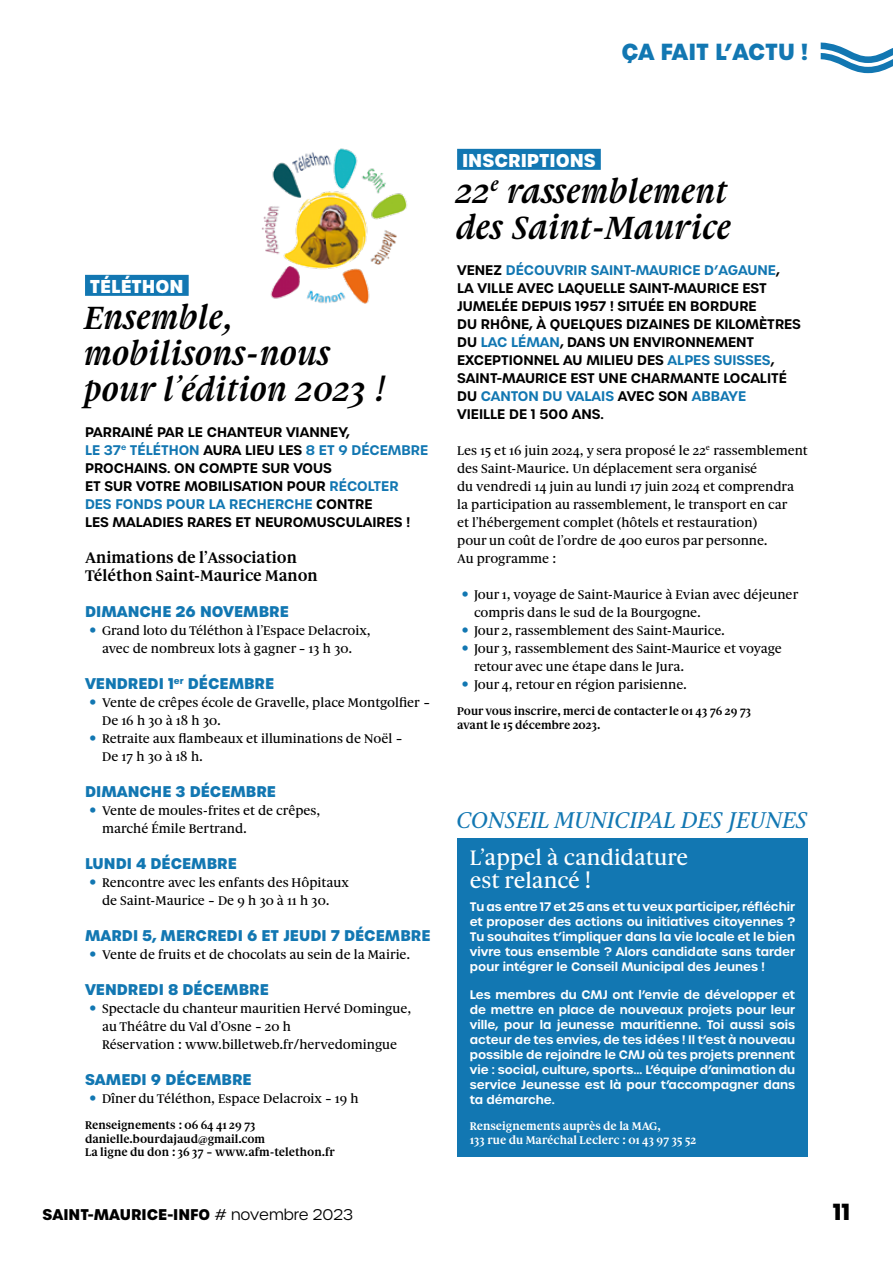
<style>
.page{position:relative;width:893px;height:1263px;background:#fff}
.page>*{position:absolute;margin:0;border:0;box-sizing:border-box;transform-origin:0 0}
.t1{font:italic 700 34.5px/36px "Gauthier FY";color:#000}
.t2{font:italic 500 24.6px "Gauthier FY";color:#1277b2}
.t3{font:500 22.5px/22.5px "Gauthier FY";color:#fff}
.t4{font:700 22.5px "Urbane";letter-spacing:-.015em;color:#1277b2}
.t5{font:700 22.5px "Urbane";color:#000}
.t6{font:700 18px "Urbane";color:#fff}
.t7{font:700 16.5px/18px "Gauthier FY";color:#000}
.t8{font:700 15px "Urbane";color:#1277b2}
.t9{font:700 15px "Urbane";color:#000}
.t10{font:500 13.5px/18px "Gauthier FY";color:#000}
.t11{font:600 13.5px/18px "Urbane";color:#000}
.t12{font:600 12px/15px "Urbane";color:#fff;text-align:justify}
.t13{font:700 12px/13.5px "Gauthier FY";color:#000}
.t14{font:700 12px/13.5px "Gauthier FY";color:#fff}
.s1{color:#1277b2}
.s2{font-weight:300}
</style>
<div class="page">
<svg style="left:821px;top:43px;width:72px;height:30px"></svg>
<div style="left:85px;top:275px;width:104px;height:21px;background:#1277b2"></div>
<div style="left:457px;top:149px;width:144px;height:21px;background:#1277b2"></div>
<img style="left:261px;top:148px;width:146px;height:156px">
<div style="left:457px;top:838px;width:351px;height:319px;background:#1277b2"></div>
<h3 class="t4" style="left:621px;top:36px;width:188px">ÇA FAIT L’ACTU !</h3>
<h3 class="t6" style="left:90px;top:274px;width:95px">TÉLÉTHON</h3>
<h1 class="t1" style="left:85px;top:299px;width:303px">Ensemble, mobilisons-nous pour l’édition 2023 !</h1>
<p class="t11" style="left:85px;top:423px;width:345px">PARRAINÉ PAR LE CHANTEUR VIANNEY,<br><span class="s1">LE 37</span><sup>e</sup> <span class="s1">TÉLÉTHON</span> AURA LIEU LES <span class="s1">8 ET 9 DÉCEMBRE </span>PROCHAINS. ON COMPTE SUR VOUS<br>ET SUR VOTRE MOBILISATION POUR <span class="s1">RÉCOLTER DES FONDS POUR LA RECHERCHE</span> CONTRE<br>LES MALADIES RARES ET NEUROMUSCULAIRES !</p>
<p class="t7" style="left:85px;top:548px;width:234px">Animations de l’Association<br>Téléthon Saint-Maurice Manon</p>
<p class="t8" style="left:85px;top:601px;width:205px">DIMANCHE 26 NOVEMBRE</p>
<p class="t10" style="left:102px;top:621px;width:270px">Grand loto du Téléthon à l’Espace Delacroix, avec de nombreux lots à gagner – 13 h 30.</p>
<p class="t8" style="left:85px;top:673px;width:191px">VENDREDI 1<sup>er</sup> DÉCEMBRE</p>
<p class="t10" style="left:102px;top:693px;width:330px">Vente de crêpes école de Gravelle, place Montgolfier – De 16 h 30 à 18 h 30.<br>Retraite aux flambeaux et illuminations de Noël –<br>De 17 h 30 à 18 h.</p>
<p class="t8" style="left:85px;top:781px;width:192px">DIMANCHE 3 DÉCEMBRE</p>
<p class="t10" style="left:102px;top:801px;width:220px">Vente de moules-frites et de crêpes, marché Émile Bertrand.</p>
<p class="t8" style="left:85px;top:853px;width:153px">LUNDI 4 DÉCEMBRE</p>
<p class="t10" style="left:102px;top:873px;width:248px">Rencontre avec les enfants des Hôpitaux de Saint-Maurice – De 9 h 30 à 11 h 30.</p>
<p class="t8" style="left:85px;top:925px;width:347px">MARDI 5, MERCREDI 6 ET JEUDI 7 DÉCEMBRE</p>
<p class="t10" style="left:102px;top:945px;width:310px">Vente de fruits et de chocolats au sein de la Mairie.</p>
<p class="t8" style="left:85px;top:979px;width:185px">VENDREDI 8 DÉCEMBRE</p>
<p class="t10" style="left:102px;top:999px;width:311px">Spectacle du chanteur mauritien Hervé Domingue, au Théâtre du Val d’Osne – 20 h<br>Réservation : www.billetweb.fr/hervedomingue</p>
<p class="t8" style="left:85px;top:1069px;width:168px">SAMEDI 9 DÉCEMBRE</p>
<p class="t10" style="left:102px;top:1089px;width:258px">Dîner du Téléthon, Espace Delacroix – 19 h</p>
<p class="t13" style="left:85px;top:1118px;width:251px">Renseignements : 06 64 41 29 73 danielle.bourdajaud@gmail.com<br>La ligne du don : 36 37 – www.afm-telethon.fr</p>
<h3 class="t6" style="left:462px;top:148px;width:135px">INSCRIPTIONS</h3>
<h1 class="t1" style="left:457px;top:173px;width:276px">22<sup>e</sup> rassemblement des Saint-Maurice</h1>
<p class="t11" style="left:457px;top:261px;width:345px">VENEZ <span class="s1">DÉCOUVRIR SAINT-MAURICE D’AGAUNE</span>,<br>LA VILLE AVEC LAQUELLE SAINT-MAURICE EST JUMELÉE DEPUIS 1957 ! SITUÉE EN BORDURE<br>DU RHÔNE, À QUELQUES DIZAINES DE KILOMÈTRES DU <span class="s1">LAC LÉMAN</span>, DANS UN ENVIRONNEMENT EXCEPTIONNEL AU MILIEU DES <span class="s1">ALPES SUISSES</span>, SAINT-MAURICE EST UNE CHARMANTE LOCALITÉ DU <span class="s1">CANTON DU VALAIS</span> AVEC SON <span class="s1">ABBAYE<br></span>VIEILLE DE 1 500 ANS.</p>
<p class="t10" style="left:457px;top:441px;width:352px">Les 15 et 16 juin 2024, y sera proposé le 22<sup>e</sup> rassemblement des Saint-Maurice. Un déplacement sera organisé<br>du vendredi 14 juin au lundi 17 juin 2024 et comprendra la participation au rassemblement, le transport en car<br>et l’hébergement complet (hôtels et restauration)<br>pour un coût de l’ordre de 400 euros par personne.<br>Au programme :</p>
<p class="t10" style="left:474px;top:585px;width:326px">Jour 1, voyage de Saint-Maurice à Evian avec déjeuner compris dans le sud de la Bourgogne.<br>Jour 2, rassemblement des Saint-Maurice.<br>Jour 3, rassemblement des Saint-Maurice et voyage retour avec une étape dans le Jura.<br>Jour 4, retour en région parisienne.</p>
<p class="t13" style="left:457px;top:704px;width:296px">Pour vous inscrire, merci de contacter le 01 43 76 29 73 avant le 15 décembre 2023.</p>
<h2 class="t2" style="left:457px;top:804px;width:352px">CONSEIL MUNICIPAL DES JEUNES</h2>
<h3 class="t3" style="left:470px;top:847px;width:220px">L’appel à candidature est relancé !</h3>
<p class="t12" style="left:470px;top:899px;width:327px">Tu as entre 17 et 25 ans et tu veux participer, réfléchir et proposer des actions ou initiatives citoyennes ?<br>Tu souhaites t’impliquer dans la vie locale et le bien vivre tous ensemble ? Alors candidate sans tarder pour intégrer le Conseil Municipal des Jeunes !</p>
<p class="t12" style="left:470px;top:987px;width:327px">Les membres du CMJ ont l’envie de développer et de mettre en place de nouveaux projets pour leur ville, pour la jeunesse mauritienne. Toi aussi sois acteur de tes envies, de tes idées ! Il t’est à nouveau possible de rejoindre le CMJ où tes projets prennent vie : social, culture, sports… L’équipe d’animation du service Jeunesse est là pour t’accompagner dans ta démarche.</p>
<p class="t14" style="left:470px;top:1120px;width:228px">Renseignements auprès de la MAG,<br>133 rue du Maréchal Leclerc : 01 43 97 35 52</p>
<p class="t9" style="left:43px;top:1204px;width:312px">SAINT-MAURICE-INFO <span class="s2"># novembre 2023</span></p>
<h3 class="t5" style="left:833px;top:1197px;width:19px">11</h3>
</div>
